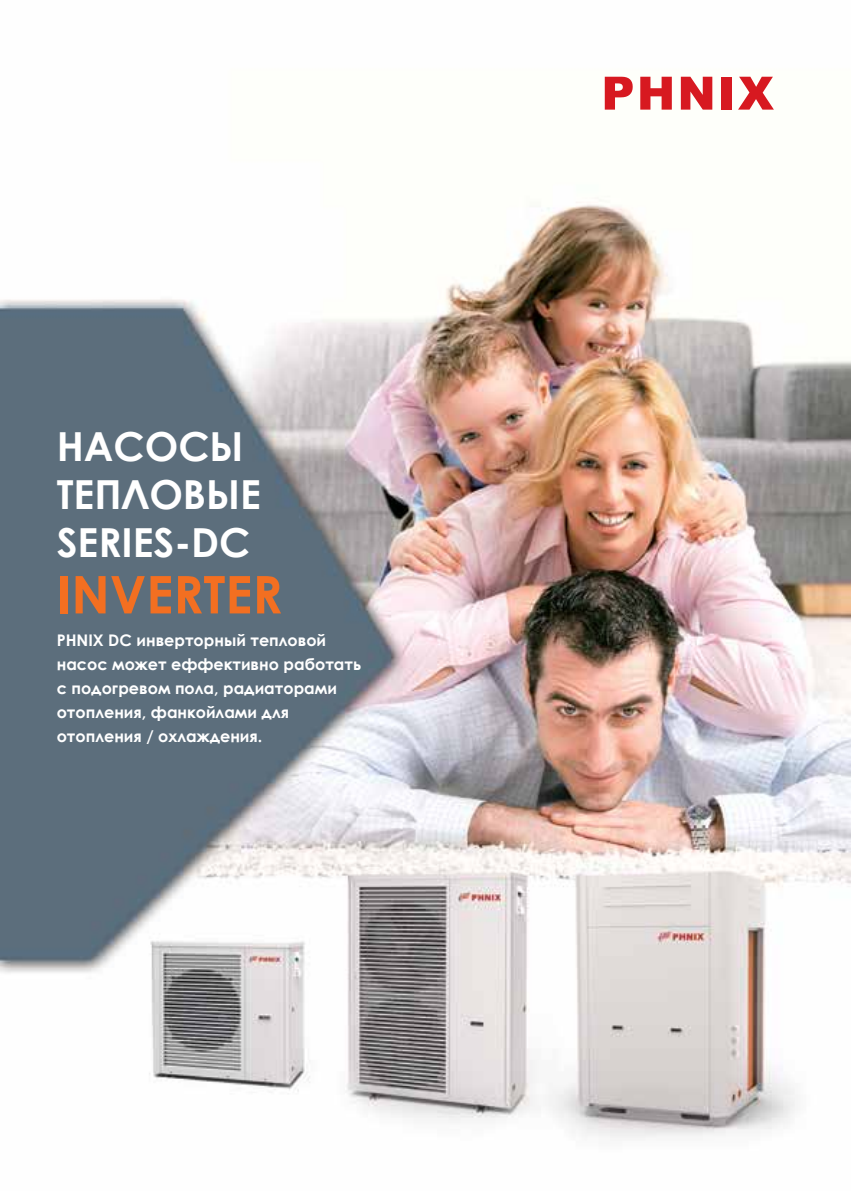
<style>
.page{position:relative;width:851px;height:1191px;background:#fff}
.page>*{position:absolute;margin:0;border:0;box-sizing:border-box;transform-origin:0 0}
.t1{font:700 52px "Century Gothic";color:#f36f21}
.t2{font:700 40px/48px "Century Gothic";color:#fff}
.t3{font:700 16px/24px "Century Gothic";color:#fff}
</style>
<div class="page">
<img style="left:0;top:200px;width:850px;height:938px">
<svg style="left:604px;top:76px;width:170px;height:34px"></svg>
<h2 class="t2" style="left:57px;top:421px;width:206px">насосы<br>Тепловые<br>SERIES-DC</h2>
<h1 class="t1" style="left:57px;top:555px;width:227px">INVERTER</h1>
<p class="t3" style="left:57px;top:628px;width:306px">PHNIX DC инверторный тепловой насос может еффективно работать с подогревом пола, радиаторами отопления, фанкойлами для отопления / охлаждения.</p>
</div>
